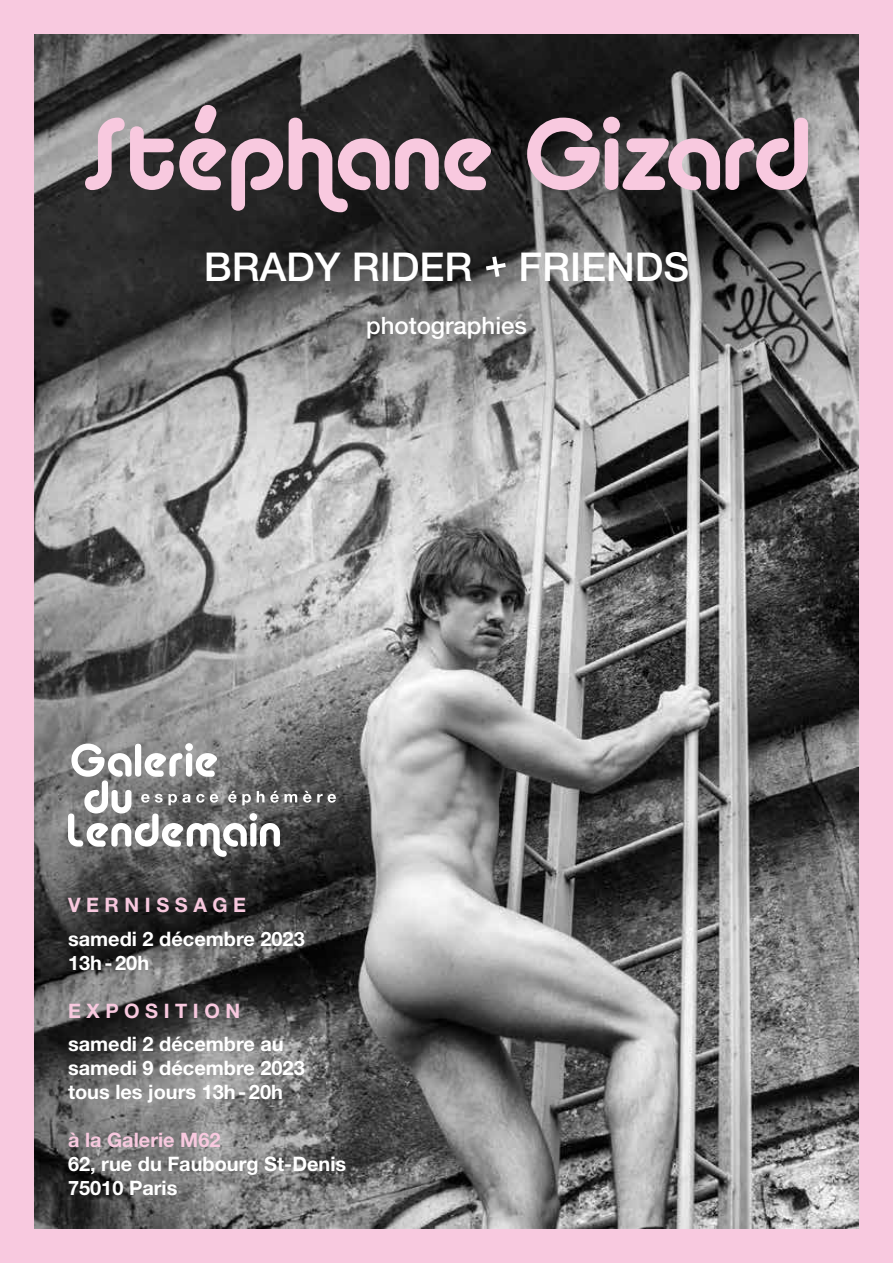
<style>
.page{position:relative;width:893px;height:1263px;background:#f8c9df}
.page>*{position:absolute;margin:0;border:0;box-sizing:border-box;transform-origin:0 0}
.t1{font:500 39.75px "Helvetica Neue";color:#fff}
.t2{font:500 24px "Helvetica Neue";color:#fff}
.t3{font:700 19.95px/24px "Helvetica Neue";color:#fff}
.t4{font:700 19.95px "Helvetica Neue";color:#f8c9df}
</style>
<div class="page">
<img style="left:34px;top:34px;width:825px;height:1195px">
<svg style="left:85px;top:105px;width:669px;height:107px"></svg>
<svg style="left:395px;top:138px;width:44px;height:52px"></svg>
<svg style="left:623px;top:138px;width:46px;height:52px"></svg>
<svg style="left:756px;top:118px;width:52px;height:72px"></svg>
<svg style="left:486px;top:256px;width:20px;height:21px"></svg>
<svg style="left:68px;top:743px;width:268px;height:114px;background:#858585"></svg>
<h1 class="t1" style="left:204px;top:243px;width:487px">BRADY RIDER FRieNDS</h1>
<p class="t2" style="left:366px;top:311px;width:162px">photographies</p>
<p class="t4" style="left:68px;top:893px;width:180px">V E R N I S S A G E</p>
<p class="t3" style="left:68px;top:926px;width:238px">samedi 2 décembre 2023<br>13h-20h</p>
<p class="t4" style="left:68px;top:998px;width:174px">E X P O S I T I O N</p>
<p class="t3" style="left:68px;top:1032px;width:238px">samedi 2 décembre au samedi 9 décembre 2023 tous les jours 13h-20h</p>
<p class="t4" style="left:68px;top:1127px;width:154px">à la Galerie M62</p>
<p class="t3" style="left:68px;top:1151px;width:280px">62, rue du Faubourg St-Denis<br>75010 Paris</p>
</div>
